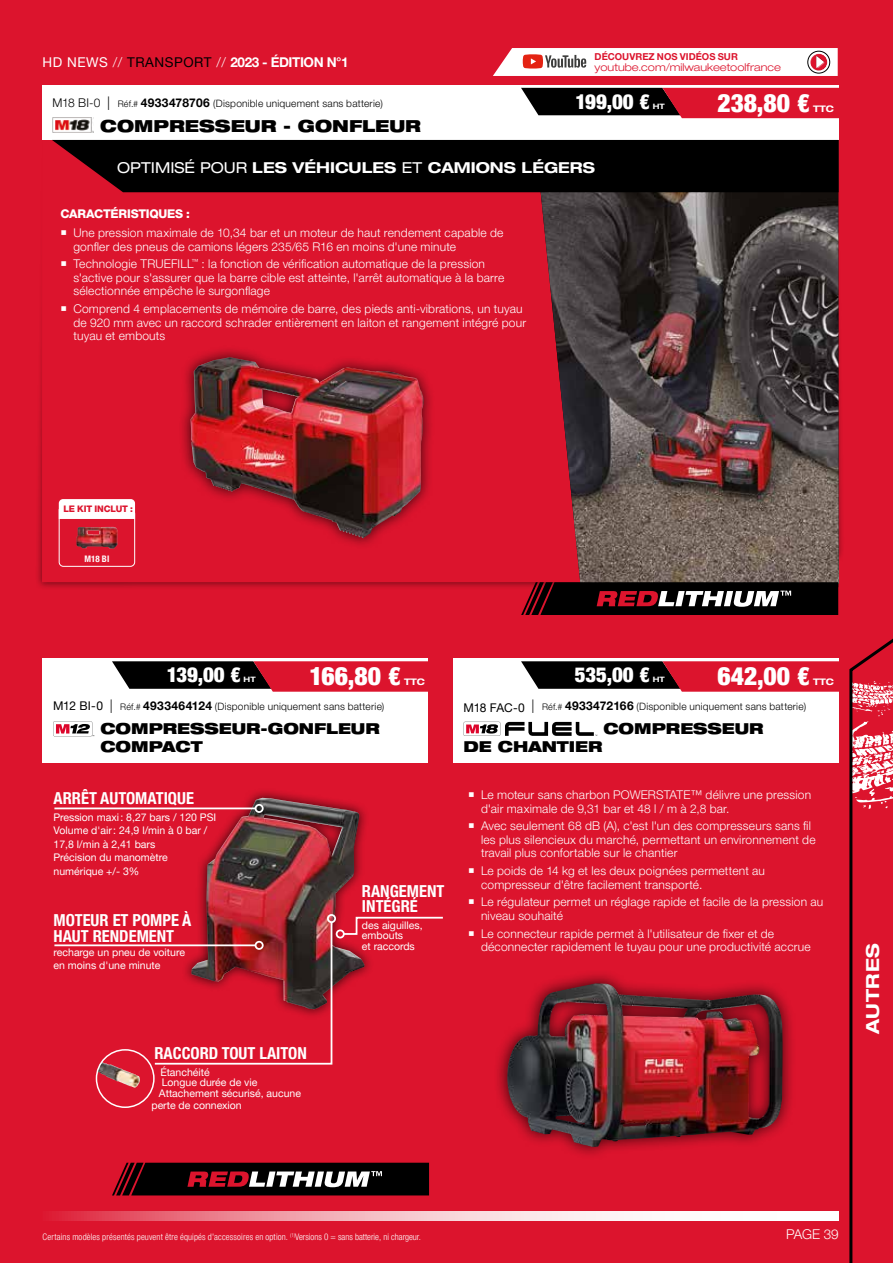
<style>
.page{position:relative;width:893px;height:1263px;background:#dc142d}
.page>*{position:absolute;margin:0;border:0;box-sizing:border-box;transform-origin:0 0}
.t1{font:900 condensed 25.5px "Helvetica Neue LTW1 G";color:#fff}
.t2{font:900 condensed 20.85px "Helvetica Neue LTW1 G";letter-spacing:-.005em;color:#fff}
.t3{font:700 expanded 18px "Helvetica Neue LTW1 G";letter-spacing:.04em;color:#fff}
.t4{font:700 condensed 16.5px/16.5px "Helvetica Neue LTW1 G";color:#fff}
.t5{font:900 expanded 16.5px "Helvetica Neue LTW1 G";color:#000}
.t6{font:900 expanded 15px/18px "Helvetica Neue LTW1 G";color:#000}
.t7{font:700 expanded 15px "Helvetica Neue LTW1 G";color:#fff}
.t8{font:700 13.5px "Helvetica Neue LTW1 G";letter-spacing:-.03em;color:#fff}
.t9{font:300 13.5px "Helvetica Neue LTW1 G";letter-spacing:-.01em;color:#fff}
.t10{font:300 12px/13.5px "Helvetica Neue LTW1 G";letter-spacing:.015em;color:#fff}
.t11{font:800 12px "Helvetica Neue LTW1 G";letter-spacing:-.02em;color:#fff}
.t12{font:300 expanded 10.65px "Helvetica Neue LTW1 G";color:#dc142d}
.t13{font:10.5px/13.5px "Helvetica Neue LTW1 G";color:#fff}
.t14{font:300 10.2px "Helvetica Neue LTW1 G";letter-spacing:.02em;color:#000}
.t15{font:700 9.45px "Helvetica Neue LTW1 G";color:#dc142d}
.t16{font:300 condensed 9px "Helvetica Neue LTW1 G";letter-spacing:.015em;color:#fff}
.t17{font:800 9px "Helvetica Neue LTW1 G";letter-spacing:-.015em;color:#dc142d}
.t18{font:700 expanded 9px "Helvetica Neue LTW1 G";letter-spacing:-.01em;color:#fff}
.t19{font:700 condensed 9px "Helvetica Neue LTW1 G";color:#fff}
.t20{font:700 expanded 7.35px "Helvetica Neue LTW1 G";color:#fff}
.s1{font-weight:400}
.s2{font-weight:300}
.s3{font-weight:400;color:#000}
.s4{font-size:12px}
.s5{font-size:13.5px}
.s6{font-size:9px}
.s7{font-weight:700;font-size:12px}
.s8{font-weight:400;font-size:12px}
</style>
<div class="page">
<svg style="left:52px;top:1211px;width:787px;height:9px;background:#f4bcc3"></svg>
<div style="left:35px;top:115px;width:810px;height:476px;background:#000;opacity:.5"></div>
<svg style="left:42px;top:140px;width:493px;height:442px"></svg>
<img style="left:535px;top:140px;width:304px;height:444px">
<div style="left:42px;top:85px;width:796px;height:55px;background:#fff"></div>
<div style="left:52px;top:140px;width:786px;height:52px;background:#000"></div>
<svg style="left:58px;top:499px;width:77px;height:68px"></svg>
<svg style="left:521px;top:88px;width:319px;height:30px;background:#851c29"></svg>
<img style="left:52px;top:117px;width:42px;height:15px">
<div style="left:178px;top:345px;width:258px;height:205px;background:#000;opacity:.75"></div>
<img style="left:191px;top:357px;width:217px;height:181px">
<svg style="left:493px;top:48px;width:345px;height:28px;background:#f5e7e7"></svg>
<svg style="left:849px;top:638px;width:44px;height:625px"></svg>
<svg style="left:521px;top:545px;width:317px;height:70px;background:#603d3c"></svg>
<div style="left:181px;top:788px;width:193px;height:231px;background:#000;opacity:.75"></div>
<img style="left:191px;top:798px;width:173px;height:211px">
<div style="left:494px;top:970px;width:302px;height:190px;background:#000;opacity:.75"></div>
<img style="left:507px;top:983px;width:276px;height:164px">
<img style="left:97px;top:1062px;width:43px;height:26px">
<div style="left:96px;top:1049px;width:59px;height:59px;border:2px solid #fff;border-radius:50%"></div>
<svg style="left:112px;top:1163px;width:317px;height:32px;background:#341f22"></svg>
<hr style="left:54px;top:807px;width:202px;height:2px;background:#fff">
<div style="left:255px;top:804px;width:9px;height:9px;border:2px solid #fff;border-radius:50%"></div>
<hr style="left:54px;top:944px;width:202px;height:2px;background:#fff">
<svg style="left:342px;top:916px;width:101px;height:20px"></svg>
<div style="left:336px;top:929px;width:9px;height:9px;border:2px solid #fff;border-radius:50%"></div>
<svg style="left:153px;top:920px;width:180px;height:145px"></svg>
<div style="left:327px;top:914px;width:9px;height:9px;border:2px solid #fff;border-radius:50%"></div>
<div style="left:43px;top:658px;width:385px;height:104px;background:#fff"></div>
<div style="left:453px;top:658px;width:386px;height:104px;background:#fff"></div>
<svg style="left:53px;top:721px;width:41px;height:15px"></svg>
<svg style="left:464px;top:722px;width:133px;height:14px"></svg>
<svg style="left:112px;top:661px;width:316px;height:31px;background:#87212e"></svg>
<svg style="left:521px;top:661px;width:318px;height:31px;background:#88212e"></svg>
<p class="t8" style="left:43px;top:54px;width:308px"><span class="s1">HD NEWS</span> <span class="s2">//</span> <span class="s3">TRANSPORT</span> <span class="s2">//</span> 2023 - ÉDITION N°1</p>
<p class="t15" style="left:595px;top:51px;width:145px">DÉCOUVREZ NOS VIDÉOS SUR</p>
<p class="t12" style="left:595px;top:61px;width:188px">youtube.com/milwaukeetoolfrance</p>
<h2 class="t2" style="left:576px;top:89px;width:76px">199,00 €</h2>
<p class="t20" style="left:653px;top:101px;width:13px">HT</p>
<h1 class="t1" style="left:718px;top:87px;width:94px">238,80 €</h1>
<p class="t18" style="left:813px;top:103px;width:22px">TTC</p>
<p class="t14" style="left:52px;top:97px;width:332px"><span class="s4">M18 BI-0</span> <span class="s5">|</span> <span class="s6">Réf.#</span> <span class="s7">4933478706</span> (Disponible uniquement sans batterie)</p>
<h3 class="t5" style="left:100px;top:116px;width:322px">COMPRESSEUR - GONFLEUR</h3>
<p class="t7" style="left:117px;top:157px;width:479px"><span class="s1">OPTIMISÉ POUR</span> LES VÉHICULES <span class="s1">ET</span> CAMIONS LÉGERS</p>
<p class="t11" style="left:61px;top:206px;width:131px">CARACTÉRISTIQUES :</p>
<p class="t10" style="left:73px;top:226px;width:432px;text-indent:-13px">○ Une pression maximale de 10,34 bar et un moteur de haut rendement capable de gonfler des pneus de camions légers 235/65 R16 en moins d'une minute</p>
<p class="t10" style="left:73px;top:257px;width:432px;text-indent:-13px">○ Technologie TRUEFILL<sup>™</sup> : la fonction de vérification automatique de la pression s'active pour s'assurer que la barre cible est atteinte, l'arrêt automatique à la barre sélectionnée empêche le surgonflage</p>
<p class="t10" style="left:73px;top:302px;width:454px;text-indent:-13px">○ Comprend 4 emplacements de mémoire de barre, des pieds anti-vibrations, un tuyau de 920 mm avec un raccord schrader entièrement en laiton et rangement intégré pour tuyau et embouts</p>
<p class="t17" style="left:64px;top:504px;width:71px">LE KIT INCLUT :</p>
<p class="t19" style="left:85px;top:554px;width:26px">M18 BI</p>
<h2 class="t2" style="left:167px;top:662px;width:76px">139,00 €</h2>
<p class="t20" style="left:244px;top:675px;width:13px">HT</p>
<h1 class="t1" style="left:310px;top:661px;width:93px">166,80 €</h1>
<p class="t18" style="left:404px;top:676px;width:22px">TTC</p>
<h2 class="t2" style="left:575px;top:662px;width:77px">535,00 €</h2>
<p class="t20" style="left:653px;top:675px;width:13px">HT</p>
<h1 class="t1" style="left:717px;top:661px;width:94px">642,00 €</h1>
<p class="t18" style="left:813px;top:676px;width:22px">TTC</p>
<p class="t14" style="left:53px;top:700px;width:333px"><span class="s8">M12 BI-0</span> <span class="s5">|</span> <span class="s6">Réf.#</span> <span class="s7">4933464124</span> (Disponible uniquement sans batterie)</p>
<p class="t6" style="left:100px;top:719px;width:281px">COMPRESSEUR-GONFLEUR<br>COMPACT</p>
<h3 class="t4" style="left:54px;top:790px;width:142px">ARRÊT AUTOMATIQUE</h3>
<p class="t13" style="left:54px;top:810px;width:164px">Pression maxi: 8,27 bars / 120 PSI<br>Volume d'air: 24,9 l/min à 0 bar /<br>17,8 l/min à 2,41 bars<br>Précision du manomètre numérique +/- 3%</p>
<h3 class="t4" style="left:54px;top:912px;width:139px">MOTEUR ET POMPE À<br>HAUT RENDEMENT</h3>
<p class="t13" style="left:54px;top:945px;width:133px">recharge un pneu de voiture en moins d'une minute</p>
<h3 class="t4" style="left:362px;top:884px;width:84px;line-height:15px">RANGEMENT<br>INTÉGRÉ</h3>
<p class="t13" style="left:362px;top:920px;width:62px;line-height:10.5px">des aiguilles, embouts<br>et raccords</p>
<p class="t14" style="left:464px;top:700px;width:344px"><span class="s8">M18 FAC-0</span> <span class="s5">|</span> <span class="s6">Réf.#</span> <span class="s7">4933472166</span> (Disponible uniquement sans batterie)</p>
<p class="t6" style="left:603px;top:719px;width:162px">COMPRESSEUR</p>
<p class="t6" style="left:464px;top:737px;width:140px">DE CHANTIER</p>
<p class="t10" style="left:481px;top:788px;width:332px;text-indent:-13px">○ Le moteur sans charbon POWERSTATE™ délivre une pression d'air maximale de 9,31 bar et 48 l / m à 2,8 bar.</p>
<p class="t10" style="left:481px;top:819px;width:336px;text-indent:-13px">○ Avec seulement 68 dB (A), c'est l'un des compresseurs sans fil les plus silencieux du marché, permettant un environnement de travail plus confortable sur le chantier</p>
<p class="t10" style="left:481px;top:864px;width:285px;text-indent:-13px">○ Le poids de 14 kg et les deux poignées permettent au compresseur d'être facilement transporté.</p>
<p class="t10" style="left:481px;top:895px;width:344px;text-indent:-13px">○ Le régulateur permet un réglage rapide et facile de la pression au niveau souhaité</p>
<p class="t10" style="left:481px;top:926px;width:331px;text-indent:-13px">○ Le connecteur rapide permet à l'utilisateur de fixer et de déconnecter rapidement le tuyau pour une productivité accrue</p>
<h3 class="t4" style="left:154px;top:1045px;width:154px">RACCORD TOUT LAITON</h3>
<p class="t13" style="left:159px;top:1067px;width:144px;line-height:10.5px">Étanchéité<br>Longue durée de vie<br>Attachement sécurisé, aucune</p>
<p class="t13" style="left:151px;top:1098px;width:92px">perte de connexion</p>
<h3 class="t3" style="left:861px;top:1034px;width:93px;rotate:-90deg">AUTRES</h3>
<p class="t16" style="left:43px;top:1231px;width:380px">Certains modèles présentés peuvent être équipés d'accessoires en option. <sup>(1)</sup>Versions 0 = sans batterie, ni chargeur.</p>
<p class="t9" style="left:786px;top:1226px;width:54px">PAGE 39</p>
</div>
